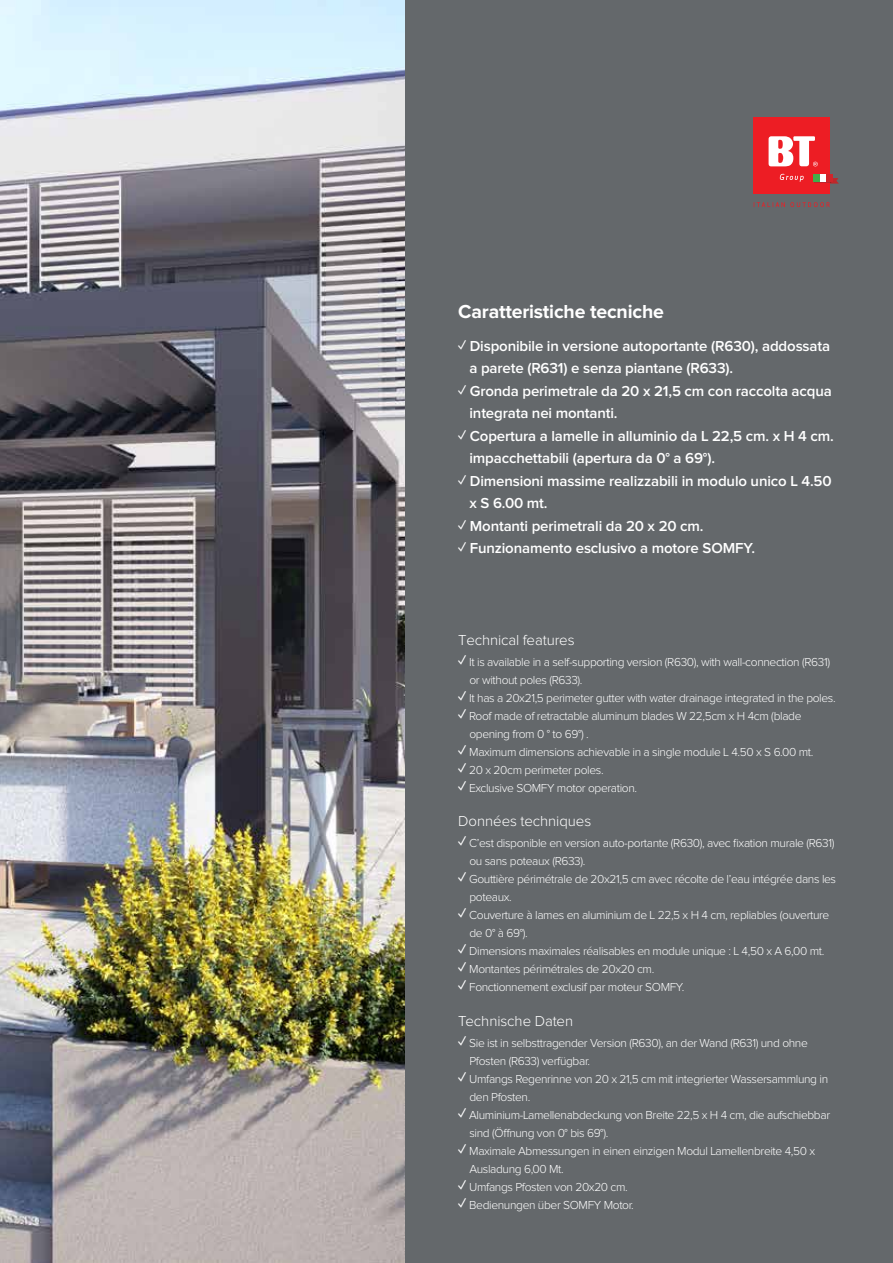
<style>
.page{position:relative;width:893px;height:1263px;background:#fff}
.page>*{position:absolute;margin:0;border:0;box-sizing:border-box;transform-origin:0 0}
.t1{font:700 19.5px "Proxima Nova";letter-spacing:-.01em;color:#fff}
.t2{font:600 15px/22.5px "Proxima Nova";letter-spacing:-.01em;color:#fff}
.t3{font:300 15px "Proxima Nova";letter-spacing:-.005em;color:#fff}
.t4{font:300 12px/18px "Proxima Nova";letter-spacing:-.03em;color:#fff}
.s1{font-weight:600;font-size:15px}
</style>
<div class="page">
<img style="left:0;top:0;width:405px;height:1263px">
<div style="left:405px;top:0;width:488px;height:1263px;background:#64686b"></div>
<svg style="left:830px;top:178px;width:9px;height:6px"></svg>
<div style="left:754px;top:117px;width:76px;height:76px;background:#ed1d24"></div>
<svg style="left:769px;top:136px;width:49px;height:30px"></svg>
<svg style="left:780px;top:174px;width:24px;height:8px"></svg>
<svg style="left:814px;top:181px;width:16px;height:1px"></svg>
<div style="left:820px;top:174px;width:6px;height:7px;background:#fff"></div>
<div style="left:826px;top:174px;width:7px;height:7px;background:#d0242a"></div>
<div style="left:813px;top:174px;width:7px;height:7px;background:#42ae49"></div>
<svg style="left:754px;top:202px;width:76px;height:5px"></svg>
<h1 class="t1" style="left:458px;top:303px;width:207px">Caratteristiche tecniche</h1>
<p class="t2" style="left:469px;top:335px;width:362px;text-indent:-11px">✓ Disponibile in versione autoportante (R630), addossata a parete (R631) e senza piantane (R633).</p>
<p class="t2" style="left:469px;top:380px;width:364px;text-indent:-11px">✓ Gronda perimetrale da 20 x 21,5 cm con raccolta acqua integrata nei montanti.</p>
<p class="t2" style="left:469px;top:425px;width:366px;text-indent:-11px">✓ Copertura a lamelle in alluminio da L 22,5 cm. x H 4 cm. impacchettabili (apertura da 0° a 69°).</p>
<p class="t2" style="left:469px;top:470px;width:364px;text-indent:-11px">✓ Dimensioni massime realizzabili in modulo unico L 4.50 x S 6.00 mt.</p>
<p class="t2" style="left:458px;top:515px;width:247px">✓ Montanti perimetrali da 20 x 20 cm.</p>
<p class="t2" style="left:458px;top:538px;width:298px">✓ Funzionamento esclusivo a motore SOMFY.</p>
<p class="t3" style="left:458px;top:633px;width:118px">Technical features</p>
<p class="t4" style="left:469px;top:653px;width:362px;text-indent:-11px"><span class="s1">✓</span> It is available in a self-supporting version (R630), with wall-connection (R631) or without poles (R633).</p>
<p class="t4" style="left:458px;top:689px;width:379px"><span class="s1">✓</span> It has a 20x21,5 perimeter gutter with water drainage integrated in the poles.</p>
<p class="t4" style="left:469px;top:707px;width:334px;text-indent:-11px"><span class="s1">✓</span> Roof made of retractable aluminum blades W 22,5cm x H 4cm (blade opening from 0 ° to 69°) .</p>
<p class="t4" style="left:458px;top:743px;width:357px"><span class="s1">✓</span> Maximum dimensions achievable in a single module L 4.50 x S 6.00 mt.</p>
<p class="t4" style="left:458px;top:761px;width:147px"><span class="s1">✓</span> 20 x 20cm perimeter poles.</p>
<p class="t4" style="left:458px;top:779px;width:180px"><span class="s1">✓</span> Exclusive SOMFY motor operation.</p>
<p class="t3" style="left:458px;top:814px;width:135px">Données techniques</p>
<p class="t4" style="left:469px;top:835px;width:366px;text-indent:-11px"><span class="s1">✓</span> C’est disponible en version auto-portante (R630), avec fixation murale (R631) ou sans poteaux (R633).</p>
<p class="t4" style="left:469px;top:871px;width:368px;text-indent:-11px"><span class="s1">✓</span> Gouttière périmétrale de 20x21,5 cm avec récolte de l’eau intégrée dans les poteaux.</p>
<p class="t4" style="left:469px;top:907px;width:361px;text-indent:-11px"><span class="s1">✓</span> Couverture à lames en aluminium de L 22,5 x H 4 cm, repliables (ouverture de 0° à 69°).</p>
<p class="t4" style="left:458px;top:943px;width:368px"><span class="s1">✓</span> Dimensions maximales réalisables en module unique : L 4,50 x A 6,00 mt.</p>
<p class="t4" style="left:458px;top:961px;width:198px"><span class="s1">✓</span> Montantes périmétrales de 20x20 cm.</p>
<p class="t4" style="left:458px;top:979px;width:228px"><span class="s1">✓</span> Fonctionnement exclusif par moteur SOMFY.</p>
<p class="t3" style="left:458px;top:1014px;width:116px">Technische Daten</p>
<p class="t4" style="left:469px;top:1034px;width:340px;text-indent:-11px"><span class="s1">✓</span> Sie ist in selbsttragender Version (R630), an der Wand (R631) und ohne<br>Pfosten (R633) verfügbar.</p>
<p class="t4" style="left:469px;top:1070px;width:360px;text-indent:-11px"><span class="s1">✓</span> Umfangs Regenrinne von 20 x 21,5 cm mit integrierter Wassersammlung in den Pfosten.</p>
<p class="t4" style="left:469px;top:1106px;width:362px;text-indent:-11px"><span class="s1">✓</span> Aluminium-Lamellenabdeckung von Breite 22,5 x H 4 cm, die aufschiebbar sind (Öffnung von 0° bis 69°).</p>
<p class="t4" style="left:469px;top:1142px;width:347px;text-indent:-11px"><span class="s1">✓</span> Maximale Abmessungen in einen einzigen Modul Lamellenbreite 4,50 x<br>Ausladung 6,00 Mt.</p>
<p class="t4" style="left:458px;top:1178px;width:171px"><span class="s1">✓</span> Umfangs Pfosten von 20x20 cm.</p>
<p class="t4" style="left:458px;top:1196px;width:177px"><span class="s1">✓</span> Bedienungen über SOMFY Motor.</p>
</div>
